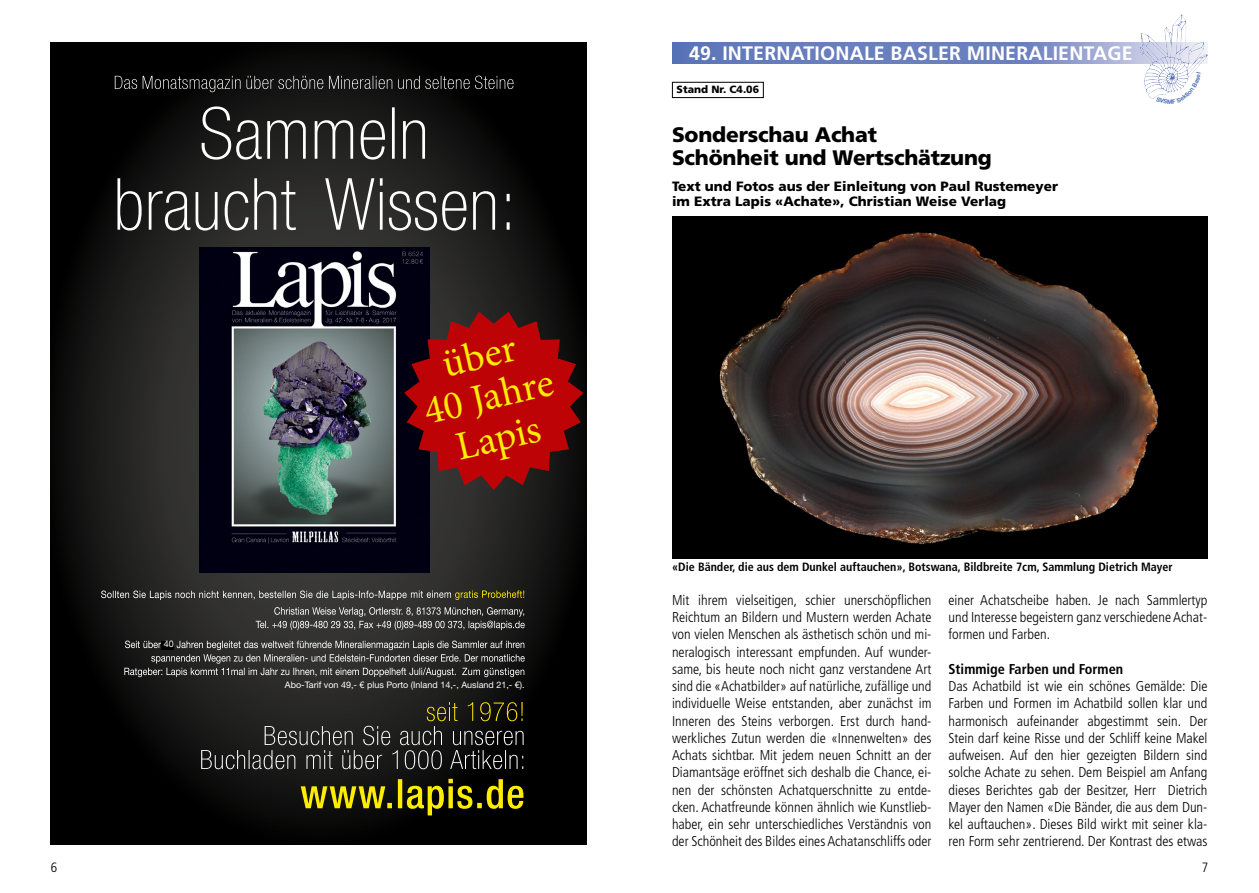
<style>
.page{position:relative;width:1259px;height:893px;background:#fff}
.page>*{position:absolute;margin:0;border:0;box-sizing:border-box;transform-origin:0 0}
.t1{font:40.5px/42px "Minion Pro";color:#ffed00;text-align:center}
.t2{font:900 21px/22.5px "Frutiger";letter-spacing:-.01em;color:#000}
.t3{font:700 19.5px "Frutiger";letter-spacing:.01em;color:#fff}
.t4{font:300 condensed 14.25px/17.2px "Frutiger LT";color:#000;text-align:justify}
.t5{font:700 condensed 14.25px "Frutiger LT";color:#000}
.t6{font:900 13.5px/15px "Frutiger";color:#000}
.t7{font:300 condensed 13.5px "Frutiger LT";color:#000}
.t8{font:700 condensed 12px "Frutiger LT";color:#000}
.t9{font:900 10.5px "Frutiger";color:#000}
.t10{font:9px "Helvetica Neue LT Std";color:#fff}
</style>
<div class="page">
<svg style="left:672px;top:43px;width:536px;height:21px;background:#788ac4"></svg>
<img style="left:1139px;top:16px;width:41px;height:58px">
<img style="left:672px;top:216px;width:536px;height:342px">
<div style="left:672px;top:82px;width:91px;height:16px;border:1px solid #000"></div>
<svg style="left:51px;top:43px;width:536px;height:801px;background:#121212"></svg>
<svg style="left:117px;top:178px;width:392px;height:53px;background:#484847"></svg>
<svg style="left:202px;top:106px;width:223px;height:54px;background:#434343"></svg>
<svg style="left:115px;top:76px;width:398px;height:16px;background:#2b2a2a"></svg>
<svg style="left:301px;top:779px;width:222px;height:36px;background:#514c06"></svg>
<svg style="left:201px;top:702px;width:322px;height:67px;background:#2e2e2a"></svg>
<svg style="left:124px;top:641px;width:401px;height:36px;background:#4a4a49"></svg>
<svg style="left:256px;top:607px;width:269px;height:23px;background:#525251"></svg>
<svg style="left:101px;top:590px;width:423px;height:10px;background:#56554c"></svg>
<img style="left:199px;top:247px;width:230px;height:326px">
<svg style="left:404px;top:312px;width:179px;height:178px;background:#86070c"></svg>
<div style="left:162px;top:641px;width:12px;height:8px;background:#000"></div>
<svg style="left:1156px;top:72px;width:37px;height:25px"></svg>
<h3 class="t3" style="left:689px;top:42px;width:445px">49. INTERNATIONALE BASLER MINERALIENTAGE</h3>
<p class="t9" style="left:676px;top:83px;width:84px">Stand Nr. C4.06</p>
<h2 class="t2" style="left:672px;top:123px;width:321px">Sonderschau Achat<br>Schönheit und Wertschätzung</h2>
<p class="t10" style="left:164px;top:639px;width:12px">40</p>
<h1 class="t1" style="left:410px;top:350px;width:133px;rotate:-13deg">über<br>40 Jahre<br>Lapis</h1>
<p class="t10" style="left:285px;top:680px;width:241px">Abo-Tarif von 49,- € plus Porto (Inland 14,-, Ausland 21,- €).</p>
<p class="t6" style="left:672px;top:178px;width:387px">Text und Fotos aus der Einleitung von Paul Rustemeyer im Extra Lapis «Achate», Christian Weise Verlag</p>
<p class="t8" style="left:672px;top:560px;width:502px">«Die Bänder, die aus dem Dunkel auftauchen», Botswana, Bildbreite 7cm, Sammlung Dietrich Mayer</p>
<p class="t4" style="left:672px;top:591px;width:261px">Mit ihrem vielseitigen, schier unerschöpflichen Reichtum an Bildern und Mustern werden Achate von vielen Menschen als ästhetisch schön und mi&shy;neralogisch interessant empfunden. Auf wunder&shy;same, bis heute noch nicht ganz verstandene Art sind die «Achatbilder» auf natürliche, zufällige und individuelle Weise entstanden, aber zunächst im Inneren des Steins verborgen. Erst durch hand&shy;werkliches Zutun werden die «Innenwelten» des Achats sichtbar. Mit jedem neuen Schnitt an der Diamantsäge eröffnet sich deshalb die Chance, ei&shy;nen der schönsten Achatquerschnitte zu entde&shy;cken. Achatfreunde können ähnlich wie Kunstlieb&shy;haber, ein sehr unterschiedliches Verständnis von der Schönheit des Bildes eines Achatanschliffs oder</p>
<p class="t4" style="left:948px;top:591px;width:260px">einer Achatscheibe haben. Je nach Sammlertyp und Interesse begeistern ganz verschiedene Achat&shy;formen und Farben.</p>
<p class="t5" style="left:948px;top:660px;width:176px">Stimmige Farben und Formen</p>
<p class="t4" style="left:948px;top:678px;width:260px">Das Achatbild ist wie ein schönes Gemälde: Die Farben und Formen im Achatbild sollen klar und harmonisch aufeinander abgestimmt sein. Der Stein darf keine Risse und der Schliff keine Makel aufweisen. Auf den hier gezeigten Bildern sind solche Achate zu sehen. Dem Beispiel am Anfang dieses Berichtes gab der Besitzer, Herr Dietrich Mayer den Namen «Die Bänder, die aus dem Dun&shy;kel auftauchen». Dieses Bild wirkt mit seiner kla&shy;ren Form sehr zentrierend. Der Kontrast des etwas</p>
<p class="t7" style="left:51px;top:859px;width:8px">6</p>
<p class="t7" style="left:1201px;top:860px;width:8px">7</p>
</div>
